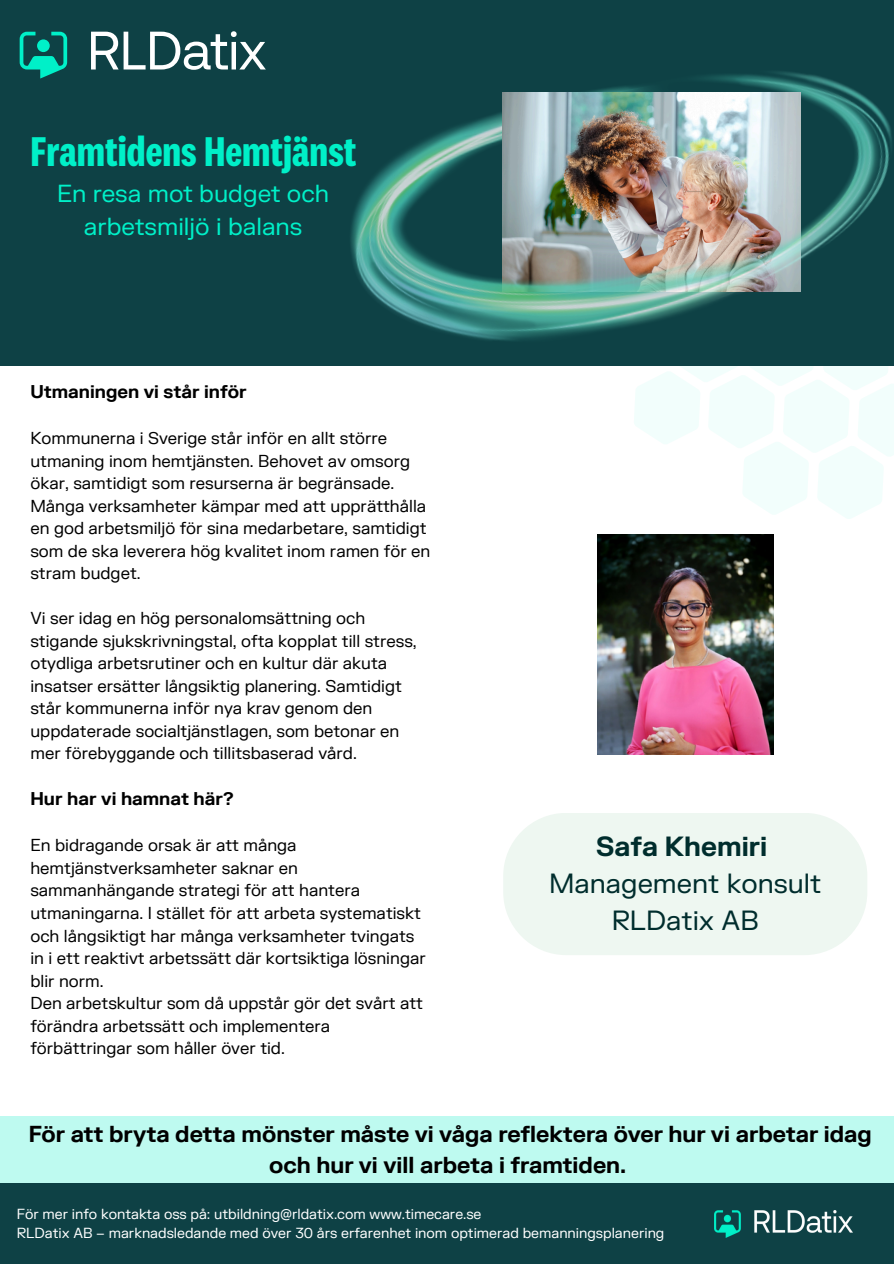
<style>
.page{position:relative;width:894px;height:1264px;background:#fff}
.page>*{position:absolute;margin:0;border:0;box-sizing:border-box;transform-origin:0 0}
.t1{font:700 43.05px "National 2 Condensed";color:#00f0c8}
.t2{font:27px/37.2px "FK Grotesk";color:#002d2d;text-align:center}
.t3{font:24px/32.7px "FK Grotesk";color:#00f0c8;text-align:center}
.t4{font:700 22.5px/31.5px "FK Grotesk";color:#000;text-align:center}
.t5{font:700 18px "FK Grotesk";color:#000}
.t6{font:16.5px/22.5px "FK Grotesk";color:#000}
.t7{font:13.95px "FK Grotesk";color:#fff}
.s1{font-weight:700}
</style>
<div class="page">
<div style="left:0;top:1183px;width:893px;height:80px;background:#0e4145"></div>
<div style="left:0;top:1116px;width:893px;height:67px;background:#befaf0"></div>
<svg style="left:634px;top:405px;width:259px;height:114px"></svg>
<div style="left:0;top:0;width:893px;height:365px;background:#0e4145"></div>
<img style="left:295px;top:72px;width:598px;height:333px">
<img style="left:714px;top:1210px;width:138px;height:26px">
<svg style="left:91px;top:31px;width:175px;height:39px"></svg>
<svg style="left:20px;top:32px;width:47px;height:47px"></svg>
<div style="left:37px;top:39px;width:13px;height:13px;background:#00f0c8;border-radius:6px"></div>
<img style="left:502px;top:93px;width:298px;height:109px">
<img style="left:597px;top:534px;width:175px;height:220px">
<div style="left:503px;top:812px;width:364px;height:143px;background:#eef7f1;border-radius:63px"></div>
<p class="t1" style="left:30px;top:133px;width:327px">Framtidens Hemtjänst</p>
<h6 class="t3" style="left:57px;top:178px;width:274px">En resa mot budget och arbetsmiljö i balans</h6>
<h1 class="t5" style="left:30px;top:380px;width:218px">Utmaningen vi står inför</h1>
<h4 class="t6" style="left:30px;top:427px;width:401px">Kommunerna i Sverige står inför en allt större utmaning inom hemtjänsten. Behovet av omsorg ökar, samtidigt som resurserna är begränsade.<br>Många verksamheter kämpar med att upprätthålla en god arbetsmiljö för sina medarbetare, samtidigt som de ska leverera hög kvalitet inom ramen för en stram budget.</h4>
<p class="t6" style="left:30px;top:607px;width:388px">Vi ser idag en hög personalomsättning och stigande sjukskrivningstal, ofta kopplat till stress, otydliga arbetsrutiner och en kultur där akuta insatser ersätter långsiktig planering. Samtidigt står kommunerna inför nya krav genom den uppdaterade socialtjänstlagen, som betonar en mer förebyggande och tillitsbaserad vård.</p>
<p class="t5" style="left:30px;top:788px;width:205px">Hur har vi hamnat här?</p>
<p class="t6" style="left:30px;top:835px;width:397px">En bidragande orsak är att många hemtjänstverksamheter saknar en sammanhängande strategi för att hantera utmaningarna. I stället för att arbeta systematiskt och långsiktigt har många verksamheter tvingats in i ett reaktivt arbetssätt där kortsiktiga lösningar blir norm.<br>Den arbetskultur som då uppstår gör det svårt att förändra arbetssätt och implementera förbättringar som håller över tid.</p>
<h5 class="t2" style="left:549px;top:828px;width:274px"><span class="s1">Safa Khemiri<br></span>Management konsult<br>RLDatix AB</h5>
<h6 class="t4" style="left:29px;top:1118px;width:844px">För att bryta detta mönster måste vi våga reflektera över hur vi arbetar idag och hur vi vill arbeta i framtiden.</h6>
<p class="t7" style="left:17px;top:1205px;width:466px">För mer info kontakta oss på: utbildning@rldatix.com www.timecare.se</p>
<h5 class="t7" style="left:17px;top:1224px;width:649px">RLDatix AB – marknadsledande med över 30 års erfarenhet inom optimerad bemanningsplanering</h5>
</div>
